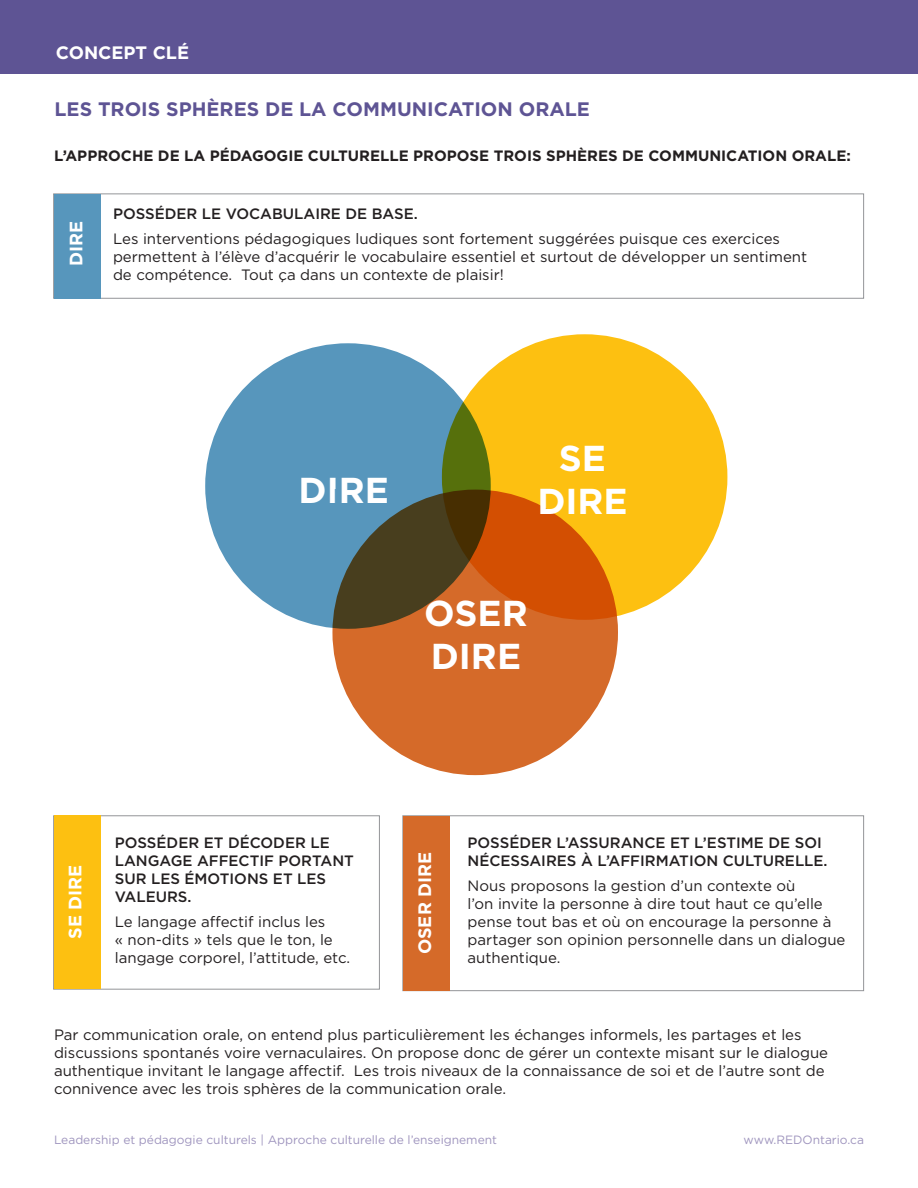
<style>
.page{position:relative;width:918px;height:1188px;background:#fff}
.page>*{position:absolute;margin:0;border:0;box-sizing:border-box;transform-origin:0 0}
.t1{font:700 36px/43.2px "Gotham";color:#fff}
.t2{font:700 19.5px "Gotham";color:#5e5494}
.t3{font:700 18px "Gotham";color:#fff}
.t4{font:15px/18px "Gotham";color:#231f20}
.t5{font:500 15px/18px "Gotham";color:#231f20}
.t6{font:700 15px "Gotham";color:#231f20}
.t7{font:12px "Gotham";color:#9f95be}
</style>
<div class="page">
<div style="left:0;top:0;width:918px;height:74px;background:#5e5494"></div>
<div style="left:53px;top:194px;width:811px;height:105px;border:1px solid #939598"></div>
<div style="left:53px;top:815px;width:327px;height:175px;border:1px solid #939598"></div>
<div style="left:402px;top:815px;width:462px;height:176px;border:1px solid #939598"></div>
<div style="left:54px;top:194px;width:46px;height:104px;background:#5796bc"></div>
<div style="left:54px;top:816px;width:46px;height:173px;background:#fdc011"></div>
<div style="left:403px;top:816px;width:47px;height:175px;background:#d56a29"></div>
<div style="left:205px;top:343px;width:286px;height:286px;background:#5796bc;border-radius:50%"></div>
<div style="left:442px;top:334px;width:285px;height:286px;background:#fdc011;border-radius:50%"></div>
<svg style="left:332px;top:490px;width:286px;height:285px;background:#b75b1f"></svg>
<p class="t3" style="left:56px;top:41px;width:135px">CONCEPT CLÉ</p>
<p class="t2" style="left:55px;top:97px;width:537px">LES TROIS SPHÈRES DE LA COMMUNICATION ORALE</p>
<p class="t6" style="left:54px;top:146px;width:798px">L’APPROCHE DE LA PÉDAGOGIE CULTURELLE PROPOSE TROIS SPHÈRES DE COMMUNICATION ORALE:</p>
<p class="t3" style="left:64px;top:266px;width:47px;rotate:-90deg">DIRE</p>
<p class="t5" style="left:113px;top:205px;width:306px">POSSÉDER LE VOCABULAIRE DE BASE.</p>
<p class="t4" style="left:113px;top:230px;width:696px">Les interventions pédagogiques ludiques sont fortement suggérées puisque ces exercices permettent à l’élève d’acquérir le vocabulaire essentiel et surtout de développer un sentiment de compétence. Tout ça dans un contexte de plaisir!</p>
<p class="t1" style="left:299px;top:469px;width:92px">DIRE</p>
<p class="t1" style="left:537px;top:436px;width:92px;text-align:center">SE<br>DIRE</p>
<p class="t1" style="left:424px;top:591px;width:105px">OSER<br>DIRE</p>
<p class="t3" style="left:63px;top:939px;width:76px;rotate:-90deg">SE DIRE</p>
<p class="t5" style="left:115px;top:833px;width:241px">POSSÉDER ET DÉCODER LE<br>LANGAGE AFFECTIF PORTANT<br>SUR LES ÉMOTIONS ET LES<br>VALEURS.</p>
<p class="t4" style="left:115px;top:912px;width:237px">Le langage affectif inclus les<br>« non-dits » tels que le ton, le langage corporel, l’attitude, etc.</p>
<p class="t3" style="left:413px;top:954px;width:104px;rotate:-90deg">OSER DIRE</p>
<p class="t5" style="left:468px;top:833px;width:362px">POSSÉDER L’ASSURANCE ET L’ESTIME DE SOI<br>NÉCESSAIRES À L’AFFIRMATION CULTURELLE.</p>
<p class="t4" style="left:468px;top:876px;width:379px">Nous proposons la gestion d’un contexte où<br>l’on invite la personne à dire tout haut ce qu’elle pense tout bas et où on encourage la personne à partager son opinion personnelle dans un dialogue authentique.</p>
<p class="t4" style="left:54px;top:1025px;width:776px">Par communication orale, on entend plus particulièrement les échanges informels, les partages et les discussions spontanés voire vernaculaires. On propose donc de gérer un contexte misant sur le dialogue authentique invitant le langage affectif. Les trois niveaux de la connaissance de soi et de l’autre sont de connivence avec les trois sphères de la communication orale.</p>
<p class="t7" style="left:54px;top:1132px;width:445px">Leadership et pédagogie culturels | Approche culturelle de l’enseignement</p>
<p class="t7" style="left:744px;top:1132px;width:122px">www.REDOntario.ca</p>
</div>
